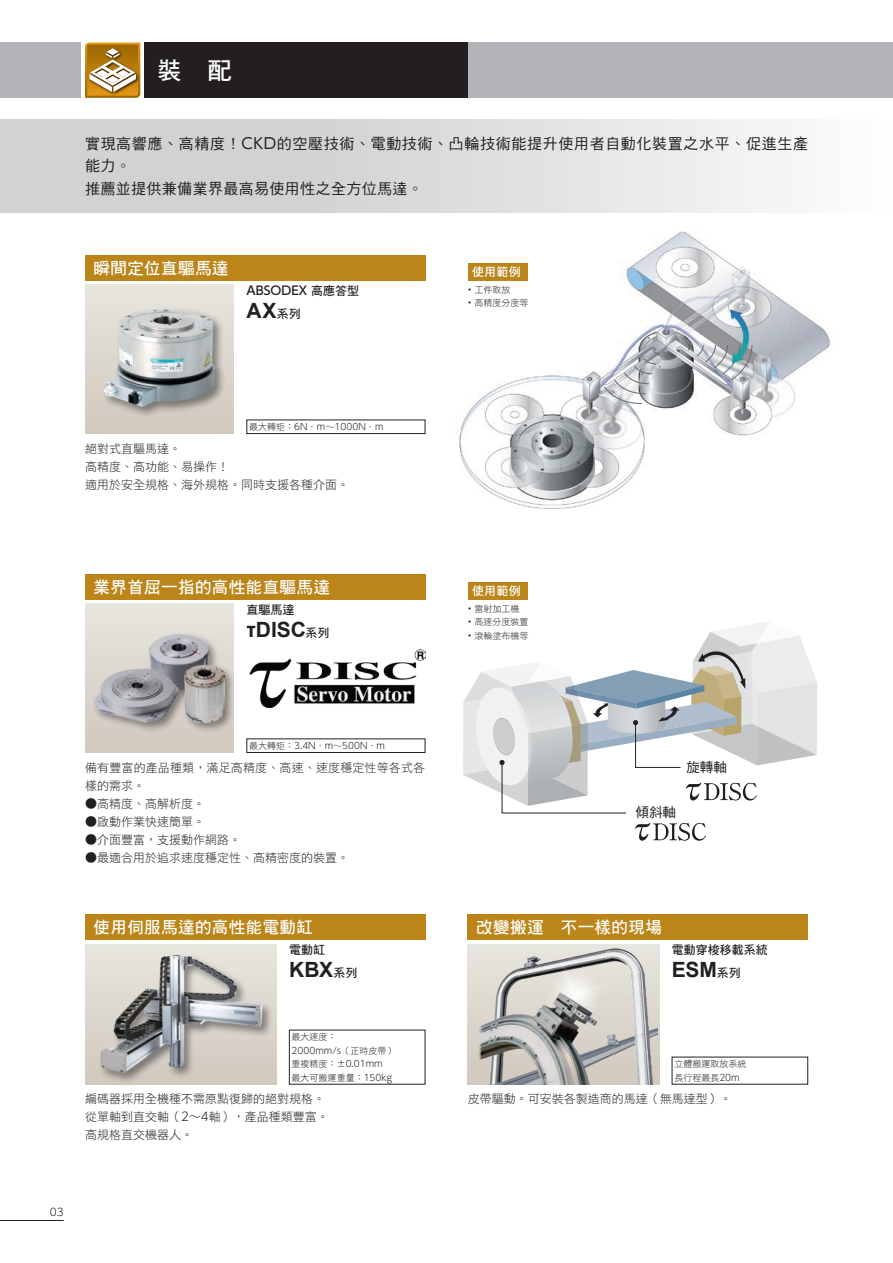
<style>
.page{position:relative;width:893px;height:1263px;background:#fff}
.page>*{position:absolute;margin:0;border:0;box-sizing:border-box;transform-origin:0 0}
.t1{font:24px "DF Hei Std W7";color:#fff}
.t2{font:700 21px "Arial";color:#231f20}
.t3{font:16.5px "DF Hei Std W7";letter-spacing:.025em;color:#fff}
.t4{font:15px/22.5px "DF Hei Std W5";letter-spacing:.045em;color:#231f20}
.t5{font:13.5px "DF Hei Std W5";color:#231f20}
.t6{font:12px/18px "DF Hei Std W3";color:#231f20}
.t7{font:12px "DF Hei Std W7";color:#231f20}
.t8{font:500 12px "UD Shin Go Pro";color:#231f20}
.t9{font:12px "DF Hei Std W7";letter-spacing:.025em;color:#fff}
.t10{font:300 10.5px "UD Shin Go Pro";color:#231f20}
.t11{font:9px/13.5px "DF Hei Std W3";color:#231f20}
.t12{font:300 9px/13.5px "UD Shin Go Pro";color:#231f20}
.s1{font-family:"UD Shin Go Pro"}
.s2{font-family:"DF Hei Std W7";font-weight:400}
.s3{font-family:"DF Hei Std W7";font-weight:400;font-size:12px}
.s4{font-family:"UD Shin Go Pro";font-weight:300}
.s5{font-family:"DF Hei Std W3";font-weight:400}
.s6{font-family:"Shin Go Pro"}
</style>
<div class="page">
<div style="left:0;top:119px;width:893px;height:94px;background:linear-gradient(to right,#c7c8ca,#f8f8f9)"></div>
<div style="left:0;top:43px;width:81px;height:55px;background:#b2b3b7"></div>
<div style="left:468px;top:43px;width:425px;height:55px;background:#b2b3b7"></div>
<div style="left:145px;top:43px;width:323px;height:55px;background:#231f20"></div>
<svg style="left:85px;top:43px;width:55px;height:55px"></svg>
<div style="left:85px;top:255px;width:340px;height:26px;background:#bb851a"></div>
<div style="left:85px;top:574px;width:340px;height:26px;background:#bb851a"></div>
<div style="left:85px;top:285px;width:149px;height:149px;background:linear-gradient(to bottom,#e7e6de,#d1c8be)"></div>
<div style="left:102px;top:307px;width:124px;height:111px;background:#231f20;opacity:.5"></div>
<img style="left:104px;top:309px;width:111px;height:98px">
<div style="left:85px;top:604px;width:149px;height:149px;background:linear-gradient(to bottom,#e7e6de,#d1c8be)"></div>
<div style="left:91px;top:631px;width:143px;height:102px;background:#231f20;opacity:.5"></div>
<img style="left:94px;top:634px;width:131px;height:88px">
<div style="left:85px;top:944px;width:191px;height:140px;background:linear-gradient(to bottom,#e7e6de,#d1c9bf)"></div>
<div style="left:98px;top:953px;width:175px;height:131px;background:#231f20;opacity:.5"></div>
<img style="left:96px;top:952px;width:169px;height:124px">
<div style="left:247px;top:420px;width:178px;height:14px;border:1px solid #231f20"></div>
<div style="left:247px;top:739px;width:178px;height:14px;border:1px solid #231f20"></div>
<img style="left:459px;top:231px;width:371px;height:278px">
<svg style="left:603px;top:350px;width:57px;height:55px"></svg>
<svg style="left:687px;top:310px;width:66px;height:72px;background:#aeb9be"></svg>
<div style="left:468px;top:264px;width:59px;height:17px;background:#bb851a"></div>
<div style="left:468px;top:583px;width:59px;height:17px;background:#bb851a"></div>
<div style="left:85px;top:914px;width:340px;height:26px;background:#bb851a"></div>
<div style="left:468px;top:914px;width:340px;height:26px;background:#bb851a"></div>
<div style="left:468px;top:944px;width:191px;height:140px;background:linear-gradient(to right,#e7e6de,#e7e6de)"></div>
<img style="left:469px;top:948px;width:188px;height:136px">
<img style="left:249px;top:649px;width:176px;height:58px">
<svg style="left:635px;top:823px;width:71px;height:18px"></svg>
<svg style="left:463px;top:621px;width:354px;height:192px"></svg>
<hr style="left:0;top:1220px;width:64px;height:1px;background:#231f20">
<h1 class="t1" style="left:157px;top:57px;width:76px">裝 配</h1>
<p class="t4" style="left:85px;top:132px;width:724px">實現高響應、高精度！<span class="s1">CKD</span>的空壓技術、電動技術、凸輪技術能提升使用者自動化裝置之水平、促進生產能力。<br>推薦並提供兼備業界最高易使用性之全方位馬達。</p>
<h3 class="t3" style="left:94px;top:259px;width:136px">瞬間定位直驅馬達</h3>
<p class="t8" style="left:247px;top:281px;width:114px">ABSODEX <span class="s2">高應答型</span></p>
<h2 class="t2" style="left:247px;top:297px;width:56px">AX<span class="s3">系列</span></h2>
<p class="t9" style="left:472px;top:266px;width:50px">使用範例</p>
<p class="t11" style="left:468px;top:282px;width:44px"><span class="s4">•</span> 工件取放</p>
<p class="t11" style="left:468px;top:296px;width:62px"><span class="s4">•</span> 高精度分度等</p>
<p class="t12" style="left:249px;top:419px;width:136px"><span class="s5">最大轉矩：</span>6N<span class="s6">・</span>ｍ<span class="s5">∼</span>1000N<span class="s6">・</span>ｍ</p>
<p class="t6" style="left:85px;top:439px;width:265px">絕對式直驅馬達。<br>高精度、高功能、易操作！<br>適用於安全規格、海外規格。同時支援各種介面。</p>
<h3 class="t3" style="left:94px;top:578px;width:238px">業界首屈一指的高性能直驅馬達</h3>
<p class="t7" style="left:247px;top:603px;width:49px">直驅馬達</p>
<h2 class="t2" style="left:247px;top:616px;width:84px">τDISC<span class="s3">系列</span></h2>
<p class="t9" style="left:472px;top:585px;width:50px">使用範例</p>
<p class="t11" style="left:468px;top:601px;width:53px"><span class="s4">•</span> 雷射加工機</p>
<p class="t11" style="left:468px;top:615px;width:62px"><span class="s4">•</span> 高速分度裝置</p>
<p class="t11" style="left:468px;top:628px;width:62px"><span class="s4">•</span> 滾輪塗布機等</p>
<p class="t12" style="left:249px;top:738px;width:137px"><span class="s5">最大轉矩：</span>3.4N<span class="s6">・</span>m<span class="s5">∼</span>500N<span class="s6">・</span>m</p>
<p class="t6" style="left:85px;top:758px;width:342px">備有豐富的產品種類，滿足高精度、高速、速度穩定性等各式各樣的需求。</p>
<p class="t6" style="left:85px;top:794px;width:121px"><span class="s4">●</span>高精度、高解析度。</p>
<p class="t6" style="left:85px;top:812px;width:121px"><span class="s4">●</span>啟動作業快速簡單。</p>
<p class="t6" style="left:85px;top:830px;width:157px"><span class="s4">●</span>介面豐富，支援動作網路。</p>
<p class="t6" style="left:85px;top:848px;width:265px"><span class="s4">●</span>最適合用於追求速度穩定性、高精密度的裝置。</p>
<p class="t5" style="left:686px;top:760px;width:42px">旋轉軸</p>
<p class="t5" style="left:635px;top:804px;width:42px">傾斜軸</p>
<h3 class="t3" style="left:94px;top:918px;width:221px">使用伺服馬達的高性能電動缸</h3>
<h3 class="t3" style="left:476px;top:918px;width:187px">改變搬運 不一樣的現場</h3>
<p class="t7" style="left:289px;top:943px;width:37px">電動缸</p>
<h2 class="t2" style="left:289px;top:956px;width:70px">KBX<span class="s3">系列</span></h2>
<p class="t7" style="left:672px;top:943px;width:97px">電動穿梭移載系統</p>
<h2 class="t2" style="left:672px;top:956px;width:70px">ESM<span class="s3">系列</span></h2>
<p class="t11" style="left:292px;top:1030px;width:46px">最大速度：</p>
<p class="t12" style="left:292px;top:1043px;width:105px">2000mm/s<span class="s5">（正時皮帶）重複精度：</span>±0.01mm</p>
<p class="t11" style="left:292px;top:1070px;width:102px">最大可搬運重量：<span class="s4">150kg</span></p>
<p class="t11" style="left:674px;top:1057px;width:73px">立體搬運取放系統長行程最長<span class="s4">20m</span></p>
<p class="t6" style="left:85px;top:1090px;width:245px">編碼器採用全機種不需原點復歸的絕對規格。從單軸到直交軸（<span class="s4">2～4</span>軸），產品種類豐富。高規格直交機器人。</p>
<p class="t6" style="left:468px;top:1090px;width:265px">皮帶驅動。可安裝各製造商的馬達（無馬達型）。</p>
<p class="t10" style="left:50px;top:1203px;width:15px">03</p>
</div>
